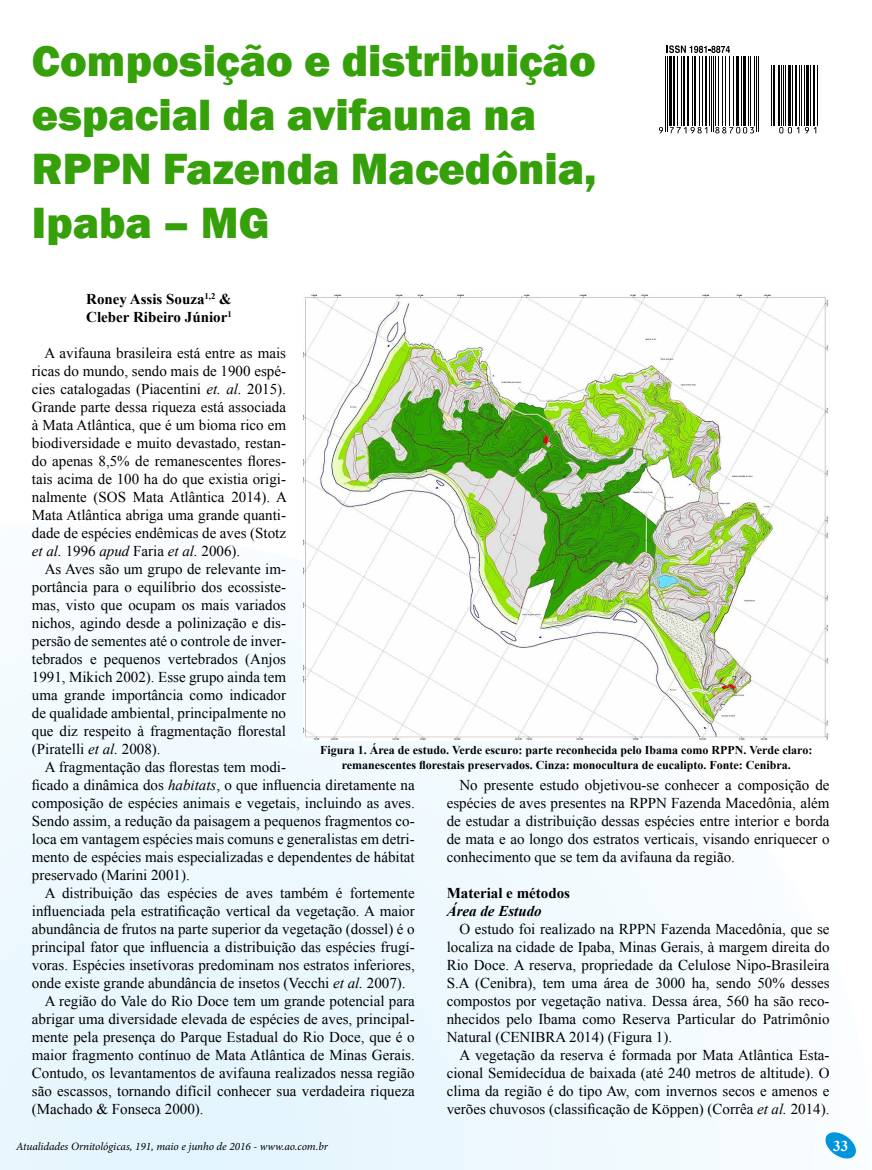
<style>
.page{position:relative;width:872px;height:1170px;background:#fff}
.page>*{position:absolute;margin:0;border:0;box-sizing:border-box;transform-origin:0 0}
.t1{font:800 45px/54px "Franklin Gothic";color:#36a00a}
.t2{font:15px/18px "Times New Roman";color:#000;text-align:justify}
.t3{font:700 15px/18px "Times New Roman";color:#000}
.t4{font:italic 700 15px "Times New Roman";color:#000}
.t5{font:700 15px "Times New Roman";color:#fff}
.t6{font:700 12px/14.4px "Times New Roman";color:#000;text-align:center}
.t7{font:italic 11.25px "Minion Pro";letter-spacing:-.005em;color:#000}
.s1{font-style:italic}
</style>
<div class="page">
<svg style="left:0;top:632px;width:828px;height:537px"></svg>
<svg style="left:823px;top:1130px;width:33px;height:29px"></svg>
<svg style="left:667px;top:45px;width:63px;height:8px"></svg>
<hr style="left:665px;top:57px;width:1px;height:75px;background:#000">
<hr style="left:667px;top:57px;width:1px;height:75px;background:#000">
<hr style="left:669px;top:57px;width:3px;height:69px;background:#000">
<hr style="left:673px;top:57px;width:2px;height:69px;background:#000">
<hr style="left:677px;top:57px;width:1px;height:69px;background:#000">
<hr style="left:681px;top:57px;width:1px;height:69px;background:#000">
<hr style="left:683px;top:57px;width:2px;height:69px;background:#000">
<hr style="left:687px;top:57px;width:2px;height:69px;background:#000">
<hr style="left:692px;top:57px;width:1px;height:69px;background:#000">
<hr style="left:694px;top:57px;width:2px;height:69px;background:#000">
<hr style="left:699px;top:57px;width:1px;height:69px;background:#000">
<hr style="left:702px;top:57px;width:1px;height:69px;background:#000">
<hr style="left:705px;top:57px;width:1px;height:69px;background:#000">
<hr style="left:709px;top:57px;width:1px;height:69px;background:#000">
<hr style="left:711px;top:57px;width:1px;height:75px;background:#000">
<hr style="left:713px;top:57px;width:1px;height:75px;background:#000">
<hr style="left:715px;top:57px;width:1px;height:69px;background:#000">
<hr style="left:718px;top:57px;width:1px;height:69px;background:#000">
<hr style="left:722px;top:57px;width:1px;height:69px;background:#000">
<hr style="left:725px;top:57px;width:1px;height:69px;background:#000">
<hr style="left:729px;top:57px;width:1px;height:69px;background:#000">
<hr style="left:732px;top:57px;width:1px;height:69px;background:#000">
<hr style="left:735px;top:57px;width:3px;height:69px;background:#000">
<hr style="left:740px;top:57px;width:1px;height:69px;background:#000">
<hr style="left:742px;top:57px;width:3px;height:69px;background:#000">
<hr style="left:747px;top:57px;width:1px;height:69px;background:#000">
<hr style="left:749px;top:57px;width:1px;height:69px;background:#000">
<hr style="left:754px;top:57px;width:1px;height:69px;background:#000">
<hr style="left:756px;top:57px;width:1px;height:75px;background:#000">
<hr style="left:758px;top:57px;width:1px;height:75px;background:#000">
<hr style="left:771px;top:66px;width:1px;height:60px;background:#000">
<hr style="left:773px;top:66px;width:2px;height:60px;background:#000">
<hr style="left:778px;top:66px;width:2px;height:60px;background:#000">
<hr style="left:781px;top:66px;width:1px;height:60px;background:#000">
<hr style="left:783px;top:66px;width:1px;height:60px;background:#000">
<hr style="left:785px;top:66px;width:1px;height:60px;background:#000">
<hr style="left:788px;top:66px;width:3px;height:60px;background:#000">
<hr style="left:792px;top:66px;width:1px;height:60px;background:#000">
<hr style="left:795px;top:66px;width:2px;height:60px;background:#000">
<hr style="left:799px;top:66px;width:1px;height:60px;background:#000">
<hr style="left:801px;top:66px;width:1px;height:60px;background:#000">
<hr style="left:804px;top:66px;width:1px;height:60px;background:#000">
<hr style="left:806px;top:66px;width:2px;height:60px;background:#000">
<hr style="left:810px;top:66px;width:1px;height:60px;background:#000">
<hr style="left:813px;top:66px;width:1px;height:60px;background:#000">
<hr style="left:817px;top:66px;width:1px;height:60px;background:#000">
<svg style="left:659px;top:127px;width:4px;height:6px"></svg>
<svg style="left:670px;top:127px;width:37px;height:6px"></svg>
<svg style="left:715px;top:127px;width:39px;height:6px"></svg>
<svg style="left:805px;top:127px;width:11px;height:6px"></svg>
<svg style="left:779px;top:127px;width:20px;height:6px"></svg>
<img style="left:303px;top:294px;width:526px;height:446px">
<h1 class="t1" style="left:32px;top:34px;width:566px">Composição e distribuição espacial da avifauna na<br>RPPN Fazenda Macedônia,<br>Ipaba – MG</h1>
<p class="t3" style="left:86px;top:289px;width:147px">Roney Assis Souza<sup>1,2</sup> &amp;<br>Cleber Ribeiro Júnior<sup>1</sup></p>
<p class="t2" style="left:32px;top:343px;width:256px;text-indent:13px">A avifauna brasileira está entre as mais ricas do mundo, sendo mais de 1900 espé&shy;cies catalogadas (Piacentini <span class="s1">et. al.</span> 2015).<br>Grande parte dessa riqueza está associada à Mata Atlântica, que é um bioma rico em biodiversidade e muito devastado, restan&shy;do apenas 8,5% de remanescentes flores&shy;tais acima de 100 ha do que existia origi&shy;nalmente (SOS Mata Atlântica 2014). A Mata Atlântica abriga uma grande quanti&shy;dade de espécies endêmicas de aves (Stotz <span class="s1">et al.</span> 1996 <span class="s1">apud</span> Faria <span class="s1">et al.</span> 2006).</p>
<p class="t2" style="left:32px;top:559px;width:256px;text-indent:13px">As Aves são um grupo de relevante im&shy;portância para o equilíbrio dos ecossiste&shy;mas, visto que ocupam os mais variados nichos, agindo desde a polinização e dis&shy;persão de sementes até o controle de inver&shy;tebrados e pequenos vertebrados (Anjos 1991, Mikich 2002). Esse grupo ainda tem uma grande importância como indicador de qualidade ambiental, principalmente no que diz respeito à fragmentação florestal (Piratelli <span class="s1">et al.</span> 2008).</p>
<p class="t2" style="left:32px;top:757px;width:384px;text-align:left;text-indent:13px">A fragmentação das florestas tem modi-<br>ficado a dinâmica dos <span class="s1">habitats</span>, o que influencia diretamente na composição de espécies animais e vegetais, incluindo as aves.<br>Sendo assim, a redução da paisagem a pequenos fragmentos co&shy;loca em vantagem espécies mais comuns e generalistas em detri&shy;mento de espécies mais especializadas e dependentes de hábitat preservado (Marini 2001).</p>
<p class="t2" style="left:45px;top:883px;width:371px">A distribuição das espécies de aves também é fortemente</p>
<p class="t2" style="left:32px;top:901px;width:384px">influenciada pela estratificação vertical da vegetação. A maior</p>
<p class="t2" style="left:32px;top:919px;width:384px">abundância de frutos na parte superior da vegetação (dossel) é o</p>
<p class="t2" style="left:32px;top:937px;width:384px">principal fator que influencia a distribuição das espécies frugí-</p>
<p class="t2" style="left:32px;top:955px;width:384px">voras. Espécies insetívoras predominam nos estratos inferiores,</p>
<p class="t2" style="left:32px;top:973px;width:375px">onde existe grande abundância de insetos (Vecchi <span class="s1">et al.</span> 2007).</p>
<p class="t2" style="left:45px;top:991px;width:371px">A região do Vale do Rio Doce tem um grande potencial para</p>
<p class="t2" style="left:32px;top:1009px;width:384px">abrigar uma diversidade elevada de espécies de aves, principal-</p>
<p class="t2" style="left:32px;top:1027px;width:384px">mente pela presença do Parque Estadual do Rio Doce, que é o</p>
<p class="t2" style="left:32px;top:1045px;width:384px">maior fragmento contínuo de Mata Atlântica de Minas Gerais.</p>
<p class="t2" style="left:32px;top:1063px;width:384px">Contudo, os levantamentos de avifauna realizados nessa região</p>
<p class="t2" style="left:32px;top:1081px;width:384px">são escassos, tornando difícil conhecer sua verdadeira riqueza</p>
<p class="t2" style="left:32px;top:1099px;width:173px">(Machado &amp; Fonseca 2000).</p>
<p class="t6" style="left:320px;top:742px;width:494px">Figura 1. Área de estudo. Verde escuro: parte reconhecida pelo Ibama como RPPN. Verde claro: remanescentes florestais preservados. Cinza: monocultura de eucalipto. Fonte: Cenibra.</p>
<p class="t2" style="left:447px;top:775px;width:384px;text-indent:13px">No presente estudo objetivou-se conhecer a composição de espécies de aves presentes na RPPN Fazenda Macedônia, além de estudar a distribuição dessas espécies entre interior e borda de mata e ao longo dos estratos verticais, visando enriquecer o conhecimento que se tem da avifauna da região.</p>
<p class="t3" style="left:447px;top:883px;width:125px">Material e métodos</p>
<p class="t4" style="left:447px;top:900px;width:97px">Área de Estudo</p>
<p class="t2" style="left:447px;top:919px;width:384px;text-indent:13px">O estudo foi realizado na RPPN Fazenda Macedônia, que se localiza na cidade de Ipaba, Minas Gerais, à margem direita do Rio Doce. A reserva, propriedade da Celulose Nipo-Brasileira S.A (Cenibra), tem uma área de 3000 ha, sendo 50% desses compostos por vegetação nativa. Dessa área, 560 ha são reco&shy;nhecidos pelo Ibama como Reserva Particular do Patrimônio Natural (CENIBRA 2014) (Figura 1).</p>
<p class="t2" style="left:447px;top:1045px;width:384px;text-indent:13px">A vegetação da reserva é formada por Mata Atlântica Esta&shy;cional Semidecídua de baixada (até 240 metros de altitude). O clima da região é do tipo Aw, com invernos secos e amenos e verões chuvosos (classificação de Köppen) (Corrêa <span class="s1">et al.</span> 2014).</p>
<p class="t7" style="left:16px;top:1138px;width:313px">Atualidades Ornitológicas, 191, maio e junho de 2016 - www.ao.com.br</p>
<p class="t5" style="left:833px;top:1134px;width:16px">33</p>
</div>
